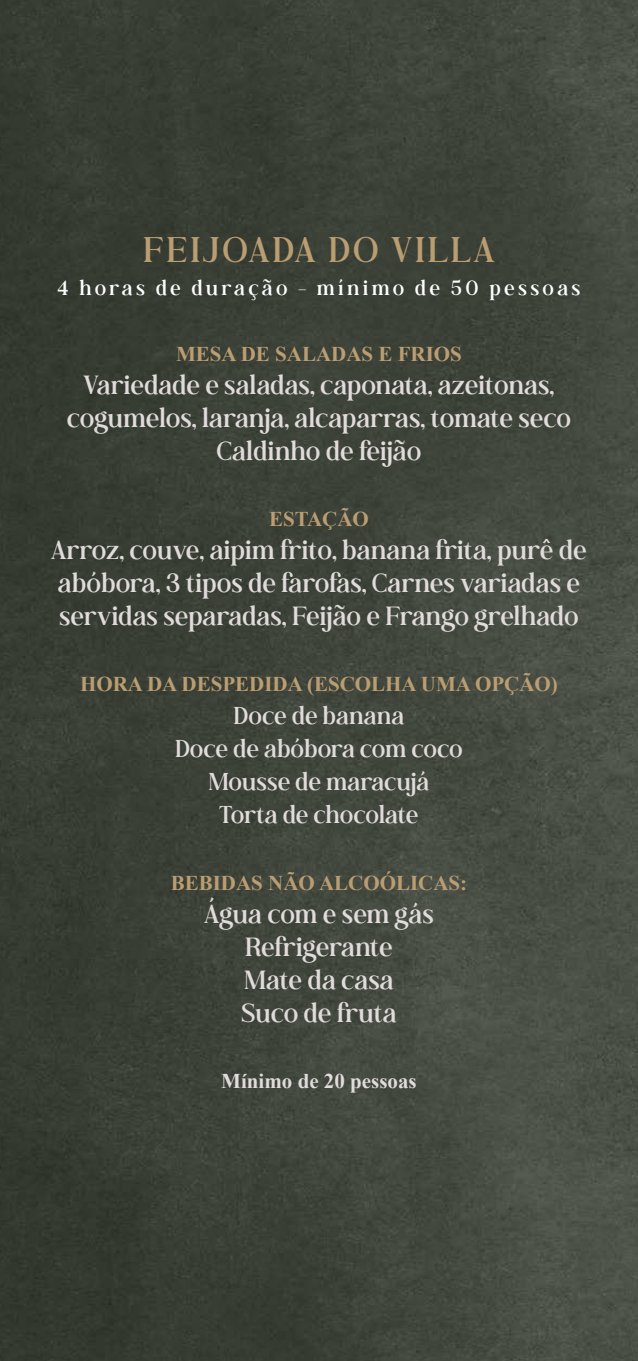
<style>
.page{position:relative;width:638px;height:1361px;background:#fff}
.page>*{position:absolute;margin:0;border:0;box-sizing:border-box;transform-origin:0 0}
.t1{font:28.5px "Andine";letter-spacing:.1em;color:#bb9d72}
.t2{font:21px/33px "Andine";color:#e1dbdb;text-align:center}
.t3{font:700 21px "Times New Roman";color:#bb9d72}
.t4{font:700 21px "Times New Roman";color:#e1dbdb}
.t5{font:19.5px/33px "Andine";letter-spacing:-.005em;color:#e1dbdb;text-align:center}
.t6{font:16.5px "Andine";letter-spacing:.2em;color:#fff}
</style>
<div class="page">
<img style="left:0;top:0;width:638px;height:1361px">
<h1 class="t1" style="left:143px;top:226px;width:353px">FEIJOADA DO VILLA</h1>
<p class="t6" style="left:57px;top:274px;width:524px">4 horas de duração – mínimo de 50 pessoas</p>
<p class="t3" style="left:176px;top:339px;width:287px">MESA DE SALADAS E FRIOS</p>
<p class="t2" style="left:67px;top:368px;width:506px">Variedade e saladas, caponata, azeitonas, cogumelos, laranja, alcaparras, tomate seco<br>Caldinho de feijão</p>
<p class="t3" style="left:269px;top:504px;width:101px">ESTAÇÃO</p>
<p class="t2" style="left:51px;top:533px;width:537px">Arroz, couve, aipim frito, banana frita, purê de abóbora, 3 tipos de farofas, Carnes variadas e servidas separadas, Feijão e Frango grelhado</p>
<p class="t3" style="left:80px;top:669px;width:479px">HORA DA DESPEDIDA (ESCOLHA UMA OPÇÃO)</p>
<p class="t5" style="left:175px;top:699px;width:289px">Doce de banana<br>Doce de abóbora com coco<br>Mousse de maracujá<br>Torta de chocolate</p>
<p class="t3" style="left:171px;top:867px;width:298px">BEBIDAS NÃO ALCOÓLICAS:</p>
<p class="t2" style="left:204px;top:896px;width:231px">Água com e sem gás<br>Refrigerante<br>Mate da casa<br>Suco de fruta</p>
<p class="t4" style="left:221px;top:1065px;width:197px">Mínimo de 20 pessoas</p>
</div>
